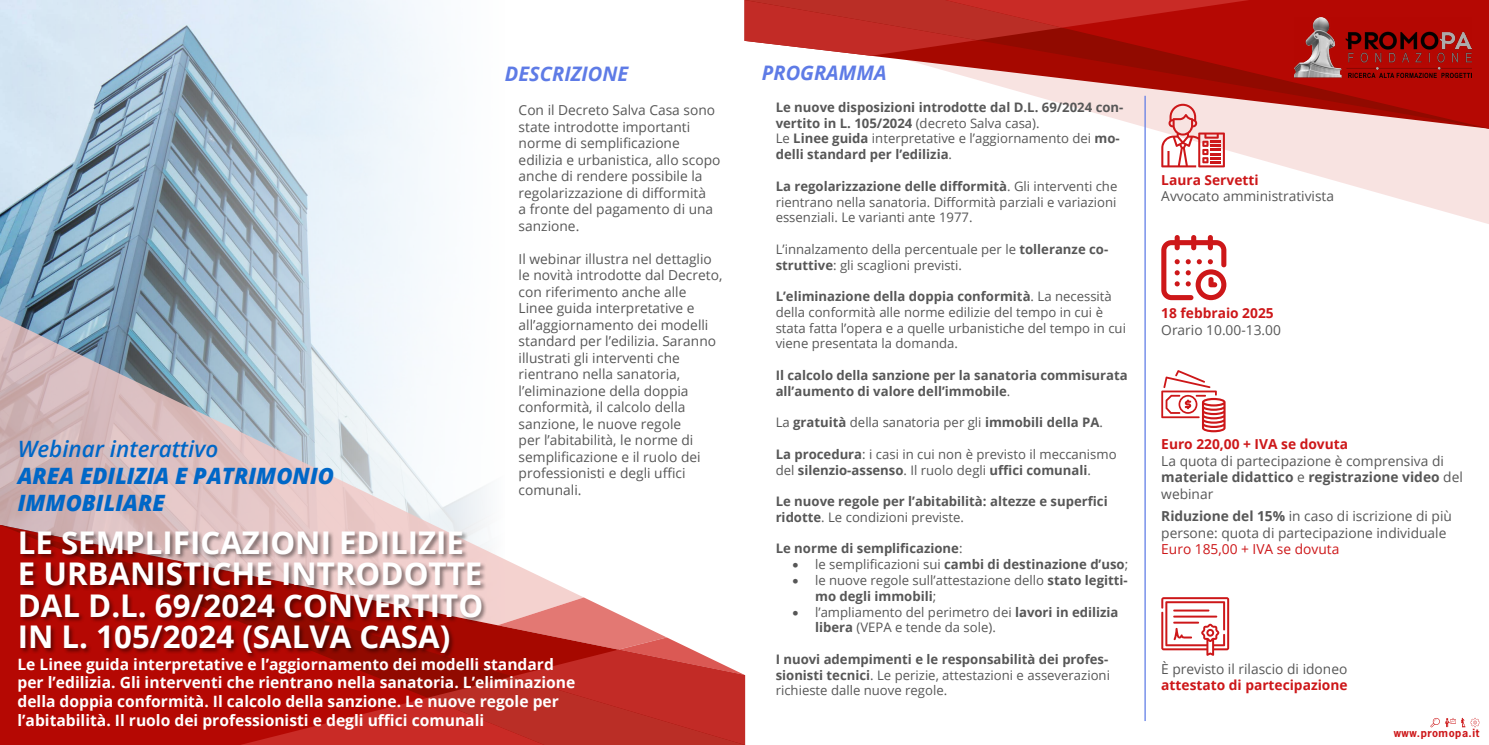
<style>
.page{position:relative;width:1489px;height:745px;background:#fff}
.page>*{position:absolute;margin:0;border:0;box-sizing:border-box;transform-origin:0 0}
.t1{font:700 31.25px/31.2px "Open Sans";color:#fff}
.t2{font:italic 800 22.5px/27px "Open Sans";color:#0067c7}
.t3{font:italic 600 22.5px "Open Sans";color:#0067c7}
.t4{font:italic 700 20px "Open Sans";color:#5e7be6}
.t5{font:700 15.62px/18.8px "Open Sans";color:#fff}
.t6{font:13.75px/16.5px "Open Sans";color:#575757}
.t7{font:700 13.75px "Open Sans";color:#cd1719}
.t8{font:13.75px "Open Sans";color:#cd1719}
.t9{font:13.12px/15.8px "Open Sans";color:#575757}
.t10{font:700 13.12px/15.8px "Open Sans";color:#575757}
.t11{font:700 10.62px "News Gothic Std";letter-spacing:.05em;color:#cd1719}
.s1{font-weight:400}
.s2{font-weight:700}
</style>
<div class="page">
<svg style="left:1145px;top:129px;width:343px;height:95px"></svg>
<svg style="left:873px;top:56px;width:72px;height:15px"></svg>
<svg style="left:945px;top:0;width:543px;height:129px"></svg>
<svg style="left:744px;top:0;width:505px;height:56px"></svg>
<img style="left:0;top:0;width:433px;height:316px">
<svg style="left:0;top:316px;width:487px;height:208px"></svg>
<svg style="left:0;top:524px;width:544px;height:220px;fill:#b50803"></svg>
<svg style="left:240px;top:597px;width:505px;height:147px"></svg>
<img style="left:1293px;top:17px;width:177px;height:60px">
<svg style="left:1430px;top:717px;width:49px;height:9px"></svg>
<div style="left:19px;top:530px;width:468px;height:128px;background:#000;opacity:.45"></div>
<hr style="left:1144px;top:96px;width:1px;height:624px;background:#5e7be6">
<svg style="left:1161px;top:104px;width:63px;height:63px"></svg>
<svg style="left:1161px;top:235px;width:65px;height:65px"></svg>
<svg style="left:1161px;top:370px;width:64px;height:62px"></svg>
<svg style="left:1161px;top:597px;width:68px;height:58px"></svg>
<h3 class="t4" style="left:505px;top:59px;width:125px">DESCRIZIONE</h3>
<p class="t6" style="left:518px;top:101px;width:203px">Con il Decreto Salva Casa sono state introdotte importanti norme di semplificazione edilizia e urbanistica, allo scopo anche di rendere possibile la regolarizzazione di difformità<br>a fronte del pagamento di una sanzione.</p>
<p class="t6" style="left:518px;top:250px;width:205px">Il webinar illustra nel dettaglio le novità introdotte dal Decreto, con riferimento anche alle<br>Linee guida interpretative e all’aggiornamento dei modelli standard per l’edilizia. Saranno illustrati gli interventi che rientrano nella sanatoria, l’eliminazione della doppia conformità, il calcolo della sanzione, le nuove regole<br>per l’abitabilità, le norme di semplificazione e il ruolo dei professionisti e degli uffici comunali.</p>
<h2 class="t3" style="left:18px;top:433px;width:202px">Webinar interattivo</h2>
<h2 class="t2" style="left:18px;top:461px;width:318px">AREA EDILIZIA E PATRIMONIO<br>IMMOBILIARE</h2>
<h1 class="t1" style="left:18px;top:526px;width:467px">LE SEMPLIFICAZIONI EDILIZIE<br>E URBANISTICHE INTRODOTTE<br>DAL D.L. 69/2024 CONVERTITO<br>IN L. 105/2024 (SALVA CASA)</h1>
<p class="t5" style="left:17px;top:653px;width:559px">Le Linee guida interpretative e l’aggiornamento dei modelli standard per l’edilizia. Gli interventi che rientrano nella sanatoria. L’eliminazione della doppia conformità. Il calcolo della sanzione. Le nuove regole per l’abitabilità. Il ruolo dei professionisti e degli uffici comunali</p>
<h3 class="t4" style="left:762px;top:58px;width:126px">PROGRAMMA</h3>
<p class="t10" style="left:775px;top:99px;width:349px">Le nuove disposizioni introdotte dal D.L. 69/2024 con&shy;vertito in L. 105/2024 <span class="s1">(decreto Salva casa).<br>Le</span> Linee guida <span class="s1">interpretative e l’aggiornamento dei</span> mo&shy;delli standard per l’edilizia<span class="s1">.</span></p>
<p class="t9" style="left:775px;top:178px;width:343px;text-align:justify"><span class="s2">La regolarizzazione delle difformità</span>. Gli interventi che rientrano nella sanatoria. Difformità parziali e variazioni essenziali. Le varianti ante 1977.</p>
<p class="t9" style="left:775px;top:241px;width:334px">L’innalzamento della percentuale per le <span class="s2">tolleranze co&shy;struttive</span>: gli scaglioni previsti.</p>
<p class="t9" style="left:775px;top:288px;width:352px"><span class="s2">L’eliminazione della doppia conformità</span>. La necessità della conformità alle norme edilizie del tempo in cui è stata fatta l’opera e a quelle urbanistiche del tempo in cui viene presentata la domanda.</p>
<p class="t10" style="left:775px;top:367px;width:353px">Il calcolo della sanzione per la sanatoria commisurata all’aumento di valore dell’immobile<span class="s1">.</span></p>
<p class="t9" style="left:775px;top:414px;width:329px">La <span class="s2">gratuità</span> della sanatoria per gli <span class="s2">immobili della PA</span>.</p>
<p class="t9" style="left:775px;top:445px;width:342px"><span class="s2">La procedura</span>: i casi in cui non è previsto il meccanismo del <span class="s2">silenzio-assenso</span>. Il ruolo degli <span class="s2">uffici comunali</span>.</p>
<p class="t10" style="left:775px;top:493px;width:333px">Le nuove regole per l’abitabilità: altezze e superfici ridotte<span class="s1">. Le condizioni previste.</span></p>
<p class="t10" style="left:775px;top:540px;width:188px">Le norme di semplificazione<span class="s1">:</span></p>
<p class="t10" style="left:792px;top:556px;width:337px">• <span class="s1">le semplificazioni sui</span> cambi di destinazione d’uso<span class="s1">;</span></p>
<p class="t9" style="left:815px;top:571px;width:314px;text-indent:-23px">• le nuove regole sull’attestazione dello <span class="s2">stato legitti&shy;mo degli immobili</span>;</p>
<p class="t9" style="left:815px;top:603px;width:305px;text-indent:-22px">• l’ampliamento del perimetro dei <span class="s2">lavori in edilizia libera</span> (VEPA e tende da sole).</p>
<p class="t9" style="left:775px;top:650px;width:336px"><span class="s2">I nuovi adempimenti e le responsabilità dei profes&shy;sionisti tecnici</span>. Le perizie, attestazioni e asseverazioni richieste dalle nuove regole.</p>
<p class="t7" style="left:1161px;top:170px;width:99px">Laura Servetti</p>
<p class="t6" style="left:1161px;top:188px;width:174px">Avvocato amministrativista</p>
<p class="t7" style="left:1161px;top:303px;width:114px">18 febbraio 2025</p>
<p class="t6" style="left:1161px;top:321px;width:121px">Orario 10.00-13.00</p>
<p class="t7" style="left:1161px;top:434px;width:188px">Euro 220,00 + IVA se dovuta</p>
<p class="t6" style="left:1161px;top:452px;width:303px">La quota di partecipazione è comprensiva di <span class="s2">materiale didattico</span> e <span class="s2">registrazione video</span> del webinar</p>
<p class="t6" style="left:1161px;top:507px;width:292px"><span class="s2">Riduzione del 15%</span> in caso di iscrizione di più persone: quota di partecipazione individuale</p>
<p class="t8" style="left:1161px;top:539px;width:179px">Euro 185,00 + IVA se dovuta</p>
<p class="t6" style="left:1161px;top:660px;width:187px">È previsto il rilascio di idoneo</p>
<p class="t7" style="left:1161px;top:675px;width:188px">attestato di partecipazione</p>
<p class="t11" style="left:1393px;top:725px;width:87px">www.promopa.it</p>
</div>
